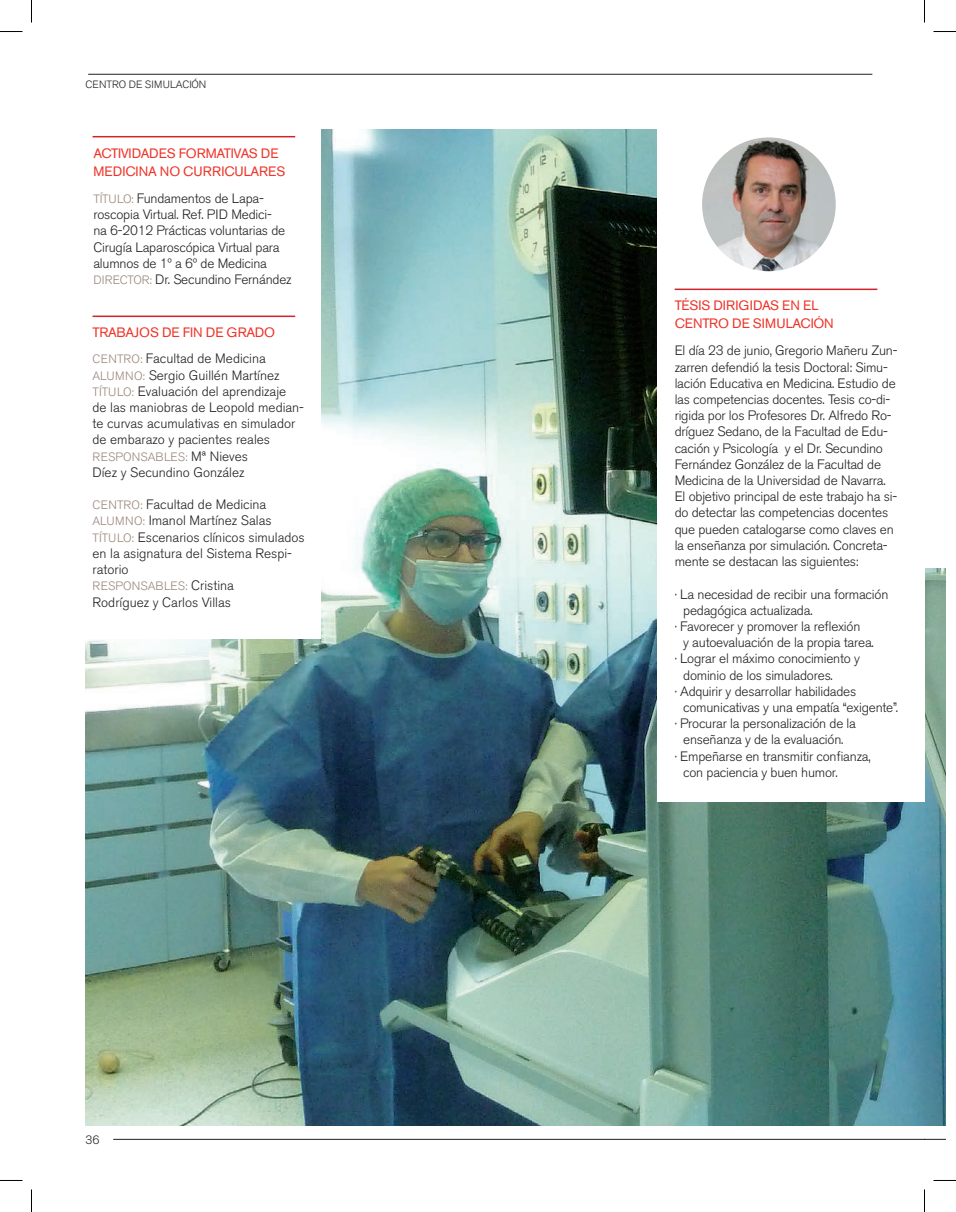
<style>
.page{position:relative;width:956px;height:1212px;background:#fff}
.page>*{position:absolute;margin:0;border:0;box-sizing:border-box;transform-origin:0 0}
.t1{font:300 13.5px/16.2px "Akzidenz Grotesk BE";letter-spacing:-.015em;color:#231f20}
.t2{font:13.5px/18px "Akzidenz Grotesk BE";letter-spacing:-.005em;color:#ee352a}
.t3{font:300 12px "Akzidenz Grotesk BE";color:#9b867b}
.t4{font:300 12px "Akzidenz Grotesk BE";color:#231f20}
.t5{font:300 10.5px "Akzidenz Grotesk BE";letter-spacing:.005em;color:#231f20}
.s1{font-size:12px;color:#9b867b}
.s2{font-weight:300;font-size:12px;color:#9b867b}
.s3{font-weight:300;color:#231f20}
.s4{font-size:13.5px;color:#231f20}
</style>
<div class="page">
<hr style="left:113px;top:1138px;width:811px;height:1px;background:#231f20">
<hr style="left:88px;top:74px;width:784px;height:1px;background:#231f20">
<svg style="left:924px;top:1138px;width:22px;height:1px"></svg>
<img style="left:86px;top:130px;width:860px;height:995px">
<div style="left:657px;top:115px;width:267px;height:686px;background:#fff"></div>
<div style="left:924px;top:115px;width:22px;height:452px;background:#fff"></div>
<img style="left:702px;top:137px;width:134px;height:134px;border-radius:67px">
<div style="left:74px;top:115px;width:247px;height:523px;background:#fff"></div>
<hr style="left:93px;top:136px;width:202px;height:1px;background:#d1232a">
<hr style="left:93px;top:315px;width:202px;height:2px;background:#d1232a">
<hr style="left:675px;top:288px;width:202px;height:2px;background:#d1232a">
<svg style="left:0;top:31px;width:22px;height:1px"></svg>
<svg style="left:933px;top:31px;width:23px;height:1px"></svg>
<svg style="left:31px;top:0;width:1px;height:22px"></svg>
<svg style="left:31px;top:1189px;width:1px;height:22px"></svg>
<svg style="left:924px;top:0;width:1px;height:22px"></svg>
<svg style="left:924px;top:1189px;width:1px;height:22px"></svg>
<p class="t5" style="left:86px;top:79px;width:122px">CENTRO DE SIMULACIÓN</p>
<p class="t2" style="left:93px;top:144px;width:193px">ACTIVIDADES FORMATIVAS DE<br>MEDICINA NO CURRICULARES</p>
<p class="t1" style="left:93px;top:190px;width:200px"><span class="s1">TÍTULO:</span> Fundamentos de Lapa&shy;roscopia Virtual. Ref. PID Medici-<br>na 6-2012 Prácticas voluntarias de Cirugía Laparoscópica Virtual para alumnos de 1º a 6º de Medicina <span class="s1">DIRECTOR:</span> Dr. Secundino Fernández</p>
<p class="t2" style="left:93px;top:318px;width:184px;line-height:26.7px">TRABAJOS DE FIN DE GRADO<br><span class="s2">CENTRO:</span> <span class="s3">Facultad de Medicina</span></p>
<p class="t1" style="left:93px;top:367px;width:213px"><span class="s1">ALUMNO:</span> Sergio Guillén Martínez <span class="s1">TÍTULO:</span> Evaluación del aprendizaje<br>de las maniobras de Leopold median&shy;te curvas acumulativas en simulador de embarazo y pacientes reales</p>
<p class="t3" style="left:93px;top:449px;width:157px">RESPONSABLES: <span class="s4">Mª Nieves</span></p>
<p class="t1" style="left:93px;top:464px;width:153px">Díez y Secundino González</p>
<p class="t1" style="left:93px;top:496px;width:214px"><span class="s1">CENTRO:</span> Facultad de Medicina<br><span class="s1">ALUMNO:</span> Imanol Martínez Salas<br><span class="s1">TÍTULO:</span> Escenarios clínicos simulados en la asignatura del Sistema Respi&shy;ratorio</p>
<p class="t3" style="left:93px;top:579px;width:143px">RESPONSABLES: <span class="s4">Cristina</span></p>
<p class="t1" style="left:93px;top:594px;width:140px">Rodríguez y Carlos Villas</p>
<p class="t4" style="left:86px;top:1132px;width:16px">36</p>
<p class="t2" style="left:675px;top:296px;width:160px">TÉSIS DIRIGIDAS EN EL<br>CENTRO DE SIMULACIÓN</p>
<p class="t1" style="left:675px;top:343px;width:224px">El día 23 de junio, Gregorio Mañeru Zun&shy;zarren defendió la tesis Doctoral: Simu&shy;lación Educativa en Medicina. Estudio de las competencias docentes. Tesis co-di&shy;rigida por los Profesores Dr. Alfredo Ro&shy;dríguez Sedano, de la Facultad de Edu&shy;cación y Psicología y el Dr. Secundino Fernández González de la Facultad de Medicina de la Universidad de Navarra.<br>El objetivo principal de este trabajo ha si&shy;do detectar las competencias docentes que pueden catalogarse como claves en la enseñanza por simulación. Concreta&shy;mente se destacan las siguientes:</p>
<p class="t1" style="left:675px;top:586px;width:215px">· La necesidad de recibir una formación</p>
<p class="t1" style="left:683px;top:602px;width:131px">pedagógica actualizada.</p>
<p class="t1" style="left:675px;top:618px;width:187px">· Favorecer y promover la reflexión</p>
<p class="t1" style="left:683px;top:634px;width:192px">y autoevaluación de la propia tarea.</p>
<p class="t1" style="left:675px;top:650px;width:187px">· Lograr el máximo conocimiento y</p>
<p class="t1" style="left:683px;top:667px;width:151px">dominio de los simuladores.</p>
<p class="t1" style="left:675px;top:683px;width:183px">· Adquirir y desarrollar habilidades</p>
<p class="t1" style="left:683px;top:699px;width:216px">comunicativas y una empatía “exigente”.</p>
<p class="t1" style="left:675px;top:715px;width:183px">· Procurar la personalización de la</p>
<p class="t1" style="left:683px;top:731px;width:162px">enseñanza y de la evaluación.</p>
<p class="t1" style="left:675px;top:748px;width:197px">· Empeñarse en transmitir confianza,</p>
<p class="t1" style="left:683px;top:764px;width:156px">con paciencia y buen humor.</p>
</div>
